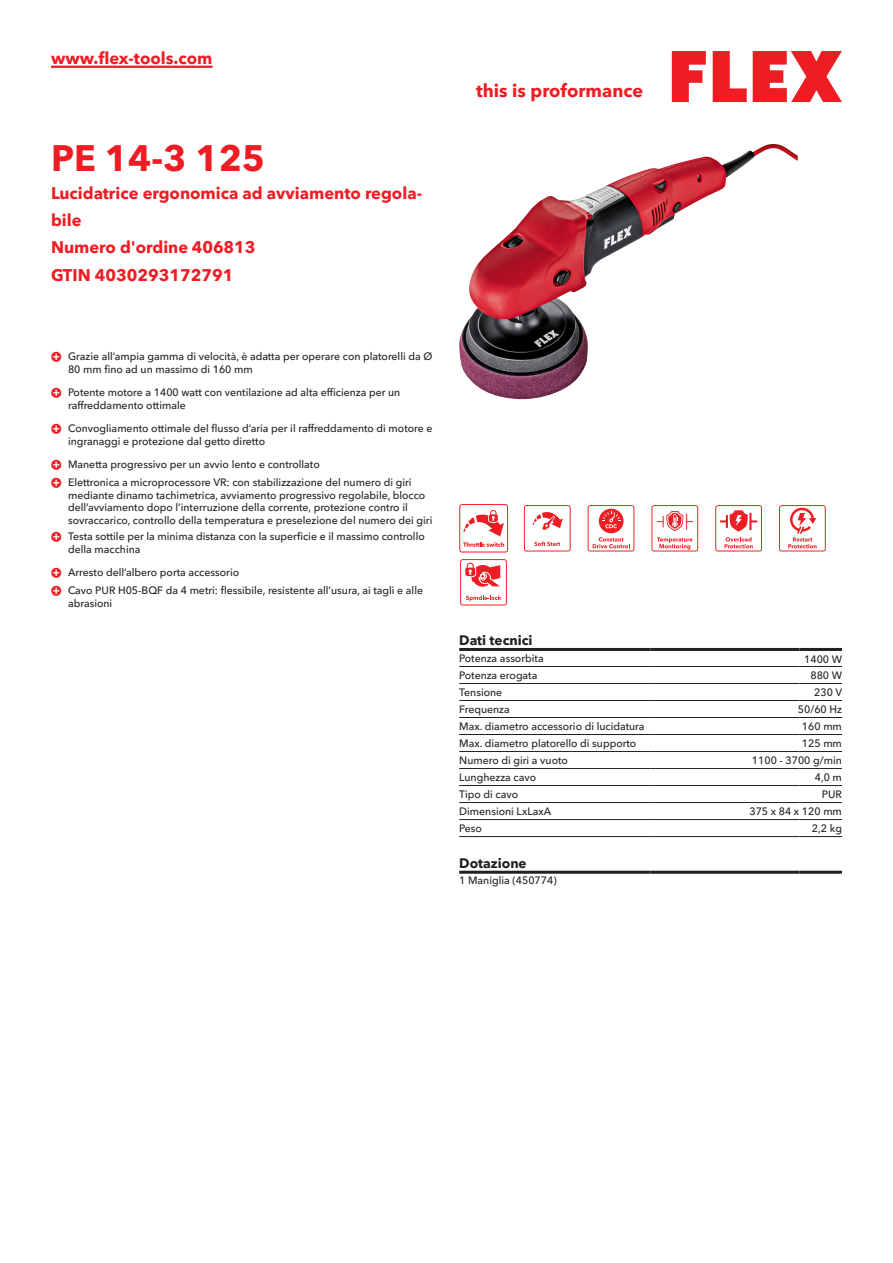
<style>
.page{position:relative;width:893px;height:1263px;background:#fff}
.page>*{position:absolute;margin:0;border:0;box-sizing:border-box;transform-origin:0 0}
.CB_AF_Product-name{font:700 36px "Avenir Next W1 G";color:#ee1d23}
.t1{font:700 18px "Avenir Next W1 G";color:#ee1d23}
.CB_AF_Product-short{font:700 16.5px/27px "Avenir Next W1 G";color:#ee1d23}
.CB_AF_Order-number{font:700 16.5px "Avenir Next W1 G";color:#ee1d23}
.CB_AF_Table-headline{font:700 13.5px "Avenir Next W1 G";color:#231f20}
.CB_AF_Table-specific{font:500 10.5px/12.6px "Avenir Next W1 G";color:#231f20}
</style>
<div class="page">
<svg style="left:672px;top:51px;width:34px;height:51px"></svg>
<svg style="left:713px;top:51px;width:34px;height:51px"></svg>
<svg style="left:753px;top:51px;width:89px;height:51px"></svg>
<hr style="left:51px;top:66px;width:162px;height:2px;background:#ee1d23">
<img style="left:459px;top:144px;width:339px;height:255px">
<hr style="left:459px;top:666px;width:192px;height:1px;background:#231f20">
<hr style="left:651px;top:666px;width:148px;height:1px;background:#231f20">
<hr style="left:799px;top:666px;width:43px;height:1px;background:#231f20">
<hr style="left:459px;top:683px;width:192px;height:1px;background:#231f20">
<hr style="left:651px;top:683px;width:148px;height:1px;background:#231f20">
<hr style="left:799px;top:683px;width:43px;height:1px;background:#231f20">
<hr style="left:459px;top:700px;width:192px;height:1px;background:#231f20">
<hr style="left:651px;top:700px;width:148px;height:1px;background:#231f20">
<hr style="left:799px;top:700px;width:43px;height:1px;background:#231f20">
<hr style="left:459px;top:717px;width:192px;height:1px;background:#231f20">
<hr style="left:651px;top:717px;width:148px;height:1px;background:#231f20">
<hr style="left:799px;top:717px;width:43px;height:1px;background:#231f20">
<hr style="left:459px;top:734px;width:192px;height:1px;background:#231f20">
<hr style="left:651px;top:734px;width:148px;height:1px;background:#231f20">
<hr style="left:799px;top:734px;width:43px;height:1px;background:#231f20">
<hr style="left:459px;top:751px;width:192px;height:1px;background:#231f20">
<hr style="left:651px;top:751px;width:148px;height:1px;background:#231f20">
<hr style="left:799px;top:751px;width:43px;height:1px;background:#231f20">
<hr style="left:459px;top:768px;width:192px;height:1px;background:#231f20">
<hr style="left:651px;top:768px;width:148px;height:1px;background:#231f20">
<hr style="left:799px;top:768px;width:43px;height:1px;background:#231f20">
<hr style="left:459px;top:785px;width:192px;height:1px;background:#231f20">
<hr style="left:651px;top:785px;width:148px;height:1px;background:#231f20">
<hr style="left:799px;top:785px;width:43px;height:1px;background:#231f20">
<hr style="left:459px;top:802px;width:192px;height:1px;background:#231f20">
<hr style="left:651px;top:802px;width:148px;height:1px;background:#231f20">
<hr style="left:799px;top:802px;width:43px;height:1px;background:#231f20">
<hr style="left:459px;top:819px;width:192px;height:1px;background:#231f20">
<hr style="left:651px;top:819px;width:148px;height:1px;background:#231f20">
<hr style="left:799px;top:819px;width:43px;height:1px;background:#231f20">
<hr style="left:459px;top:836px;width:192px;height:1px;background:#231f20">
<hr style="left:651px;top:836px;width:148px;height:1px;background:#231f20">
<hr style="left:799px;top:836px;width:43px;height:1px;background:#231f20">
<hr style="left:459px;top:648px;width:192px;height:3px;background:#231f20">
<hr style="left:651px;top:648px;width:148px;height:3px;background:#231f20">
<hr style="left:799px;top:648px;width:43px;height:3px;background:#231f20">
<hr style="left:459px;top:871px;width:192px;height:3px;background:#231f20">
<hr style="left:651px;top:871px;width:148px;height:3px;background:#231f20">
<hr style="left:799px;top:871px;width:43px;height:3px;background:#231f20">
<svg style="left:459px;top:504px;width:49px;height:48px"></svg>
<svg style="left:524px;top:505px;width:47px;height:46px"></svg>
<svg style="left:588px;top:505px;width:46px;height:46px"></svg>
<svg style="left:651px;top:505px;width:47px;height:46px"></svg>
<svg style="left:715px;top:505px;width:47px;height:46px"></svg>
<svg style="left:779px;top:505px;width:47px;height:46px"></svg>
<svg style="left:460px;top:559px;width:47px;height:46px"></svg>
<h3 class="CB_AF_Product-short" style="left:51px;top:43px;width:163px">www.flex-tools.com</h3>
<p class="CB_AF_Product-name" style="left:51px;top:130px;width:216px">PE 14-3 125</p>
<p class="CB_AF_Product-short" style="left:51px;top:178px;width:372px">Lucidatrice ergonomica ad avviamento regola&shy;bile</p>
<p class="CB_AF_Order-number" style="left:51px;top:234px;width:206px">Numero d'ordine 406813</p>
<p class="CB_AF_Order-number" style="left:51px;top:262px;width:184px">GTIN 4030293172791</p>
<h2 class="t1" style="left:476px;top:77px;width:169px">this is proformance</h2>
<p class="CB_AF_Table-specific" style="left:68px;top:349px;width:366px">Grazie all’ampia gamma di velocità, è adatta per operare con platorelli da Ø<br>80 mm fino ad un massimo di 160 mm</p>
<p class="CB_AF_Table-specific" style="left:68px;top:385px;width:334px">Potente motore a 1400 watt con ventilazione ad alta efficienza per un raffreddamento ottimale</p>
<p class="CB_AF_Table-specific" style="left:68px;top:421px;width:366px">Convogliamento ottimale del flusso d’aria per il raffreddamento di motore e ingranaggi e protezione dal getto diretto</p>
<p class="CB_AF_Table-specific" style="left:68px;top:457px;width:253px">Manetta progressivo per un avvio lento e controllato</p>
<p class="CB_AF_Table-specific" style="left:68px;top:475px;width:366px">Elettronica a microprocessore VR: con stabilizzazione del numero di giri mediante dinamo tachimetrica, avviamento progressivo regolabile, blocco dell’avviamento dopo l’interruzione della corrente, protezione contro il sovraccarico, controllo della temperatura e preselezione del numero dei giri</p>
<p class="CB_AF_Table-specific" style="left:68px;top:529px;width:358px">Testa sottile per la minima distanza con la superficie e il massimo controllo della macchina</p>
<p class="CB_AF_Table-specific" style="left:68px;top:565px;width:173px">Arresto dell’albero porta accessorio</p>
<p class="CB_AF_Table-specific" style="left:68px;top:583px;width:357px">Cavo PUR H05-BQF da 4 metri: flessibile, resistente all’usura, ai tagli e alle abrasioni</p>
<p class="CB_AF_Table-headline" style="left:459px;top:630px;width:75px">Dati tecnici</p>
<p class="CB_AF_Table-specific" style="left:459px;top:651px;width:86px">Potenza assorbita</p>
<p class="CB_AF_Table-specific" style="left:804px;top:652px;width:39px">1400 W</p>
<p class="CB_AF_Table-specific" style="left:459px;top:668px;width:80px">Potenza erogata</p>
<p class="CB_AF_Table-specific" style="left:810px;top:668px;width:33px">880 W</p>
<p class="CB_AF_Table-specific" style="left:459px;top:685px;width:45px">Tensione</p>
<p class="CB_AF_Table-specific" style="left:814px;top:685px;width:29px">230 V</p>
<p class="CB_AF_Table-specific" style="left:459px;top:702px;width:52px">Frequenza</p>
<p class="CB_AF_Table-specific" style="left:798px;top:702px;width:46px">50/60 Hz</p>
<p class="CB_AF_Table-specific" style="left:459px;top:719px;width:187px">Max. diametro accessorio di lucidatura</p>
<p class="CB_AF_Table-specific" style="left:802px;top:719px;width:41px">160 mm</p>
<p class="CB_AF_Table-specific" style="left:459px;top:736px;width:179px">Max. diametro platorello di supporto</p>
<p class="CB_AF_Table-specific" style="left:802px;top:736px;width:41px">125 mm</p>
<p class="CB_AF_Table-specific" style="left:459px;top:753px;width:110px">Numero di giri a vuoto</p>
<p class="CB_AF_Table-specific" style="left:752px;top:753px;width:91px">1100 - 3700 g/min</p>
<p class="CB_AF_Table-specific" style="left:459px;top:770px;width:78px">Lunghezza cavo</p>
<p class="CB_AF_Table-specific" style="left:815px;top:770px;width:29px">4,0 m</p>
<p class="CB_AF_Table-specific" style="left:459px;top:787px;width:60px">Tipo di cavo</p>
<p class="CB_AF_Table-specific" style="left:822px;top:787px;width:22px">PUR</p>
<p class="CB_AF_Table-specific" style="left:459px;top:804px;width:94px">Dimensioni LxLaxA</p>
<p class="CB_AF_Table-specific" style="left:749px;top:804px;width:94px">375 x 84 x 120 mm</p>
<p class="CB_AF_Table-specific" style="left:459px;top:821px;width:24px">Peso</p>
<p class="CB_AF_Table-specific" style="left:812px;top:821px;width:32px">2,2 kg</p>
<p class="CB_AF_Table-headline" style="left:459px;top:852px;width:69px">Dotazione</p>
<p class="CB_AF_Table-specific" style="left:459px;top:873px;width:99px">1 Maniglia (450774)</p>
</div>
